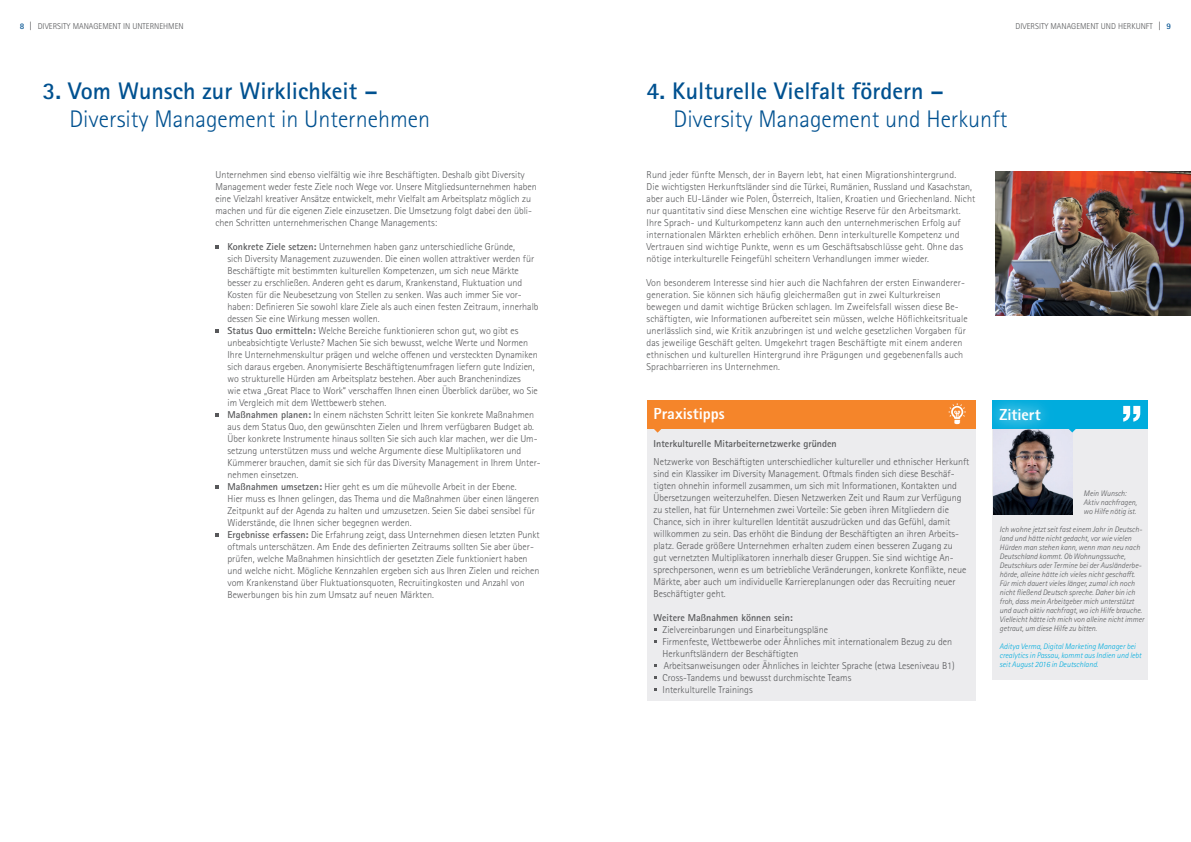
<style>
.page{position:relative;width:1191px;height:842px;background:#fff}
.page>*{position:absolute;margin:0;border:0;box-sizing:border-box;transform-origin:0 0}
.t1{font:300 24px "Rotis Sans Serif Std";color:#005190}
.t2{font:700 24px "Rotis Sans Serif Std";color:#005190}
.t3{font:800 16px "Rotis Sans Serif Std";color:#fff}
.t4{font:300 10px/12px "Rotis Sans Serif Std";color:#57585a}
.t5{font:700 10px "Rotis Sans Serif Std";color:#57585a}
.t6{font:300 8.5px "Rotis Sans Serif Std";color:#57585a}
.t7{font:700 8.5px "Rotis Sans Serif Std";color:#005190}
.t8{font:italic 300 8px/9px "Rotis Sans Serif Std";color:#57585a}
.t9{font:italic 300 8px/9px "Rotis Sans Serif Std";color:#00acdd}
.s1{font-weight:700;color:#005190}
.s2{font-family:"Frutiger";font-weight:400;font-stretch:condensed}
.s3{font-weight:700}
</style>
<div class="page">
<svg style="left:215px;top:245px;width:4px;height:3px"></svg>
<svg style="left:215px;top:329px;width:4px;height:3px"></svg>
<svg style="left:215px;top:413px;width:4px;height:3px"></svg>
<svg style="left:215px;top:485px;width:4px;height:3px"></svg>
<svg style="left:215px;top:533px;width:4px;height:3px"></svg>
<img style="left:995px;top:171px;width:196px;height:144px">
<div style="left:992px;top:428px;width:156px;height:252px;background:#ececee"></div>
<img style="left:993px;top:429px;width:79px;height:85px">
<div style="left:646px;top:429px;width:329px;height:271px;background:#ececee"></div>
<div style="left:646px;top:400px;width:329px;height:29px;background:#f5852a"></div>
<svg style="left:654px;top:429px;width:7px;height:4px"></svg>
<svg style="left:948px;top:403px;width:18px;height:21px"></svg>
<div style="left:992px;top:400px;width:156px;height:28px;background:#00acdd"></div>
<div style="left:982px;top:390px;width:75px;height:48px;background:#fff;opacity:.35"></div>
<div style="left:987px;top:396px;width:65px;height:37px;background:#fff;opacity:.75"></div>
<svg style="left:1123px;top:406px;width:17px;height:16px"></svg>
<svg style="left:1068px;top:428px;width:8px;height:4px"></svg>
<p class="t6" style="left:20px;top:22px;width:165px"><span class="s1">8</span> <span class="s2">|</span> DIVERSITY MANAGEMENT IN UNTERNEHMEN</p>
<p class="t7" style="left:1166px;top:20px;width:6px">9</p>
<p class="t6" style="left:1015px;top:22px;width:147px">DIVERSITY MANAGEMENT UND HERKUNFT <span class="s2">|</span></p>
<h1 class="t2" style="left:43px;top:76px;width:337px">3. Vom Wunsch zur Wirklichkeit –</h1>
<h1 class="t1" style="left:70px;top:105px;width:362px">Diversity Management in Unternehmen</h1>
<p class="t4" style="left:215px;top:169px;width:323px">Unternehmen sind ebenso vielfältig wie ihre Beschäftigten. Deshalb gibt Diversity Management weder feste Ziele noch Wege vor. Unsere Mitgliedsunternehmen haben eine Vielzahl kreativer Ansätze entwickelt, mehr Vielfalt am Arbeitsplatz möglich zu machen und für die eigenen Ziele einzusetzen. Die Umsetzung folgt dabei den übli&shy;chen Schritten unternehmerischen Change Managements:</p>
<p class="t4" style="left:227px;top:241px;width:315px"><span class="s3">Konkrete Ziele setzen:</span> Unternehmen haben ganz unterschiedliche Gründe,<br>sich Diversity Management zuzuwenden. Die einen wollen attraktiver werden für Beschäftigte mit bestimmten kulturellen Kompetenzen, um sich neue Märkte besser zu erschließen. Anderen geht es darum, Krankenstand, Fluktuation und Kosten für die Neubesetzung von Stellen zu senken. Was auch immer Sie vor&shy;haben: Definieren Sie sowohl klare Ziele als auch einen festen Zeitraum, innerhalb dessen Sie eine Wirkung messen wollen.<br><span class="s3">Status Quo ermitteln:</span> Welche Bereiche funktionieren schon gut, wo gibt es unbeabsichtigte Verluste? Machen Sie sich bewusst, welche Werte und Normen Ihre Unternehmenskultur prägen und welche offenen und versteckten Dynamiken sich daraus ergeben. Anonymisierte Beschäftigtenumfragen liefern gute Indizien, wo strukturelle Hürden am Arbeitsplatz bestehen. Aber auch Branchenindizes<br>wie etwa „Great Place to Work“ verschaffen Ihnen einen Überblick darüber, wo Sie im Vergleich mit dem Wettbewerb stehen.<br><span class="s3">Maßnahmen planen:</span> In einem nächsten Schritt leiten Sie konkrete Maßnahmen aus dem Status Quo, den gewünschten Zielen und Ihrem verfügbaren Budget ab.<br>Über konkrete Instrumente hinaus sollten Sie sich auch klar machen, wer die Um&shy;setzung unterstützen muss und welche Argumente diese Multiplikatoren und Kümmerer brauchen, damit sie sich für das Diversity Management in Ihrem Unter&shy;nehmen einsetzen.<br><span class="s3">Maßnahmen umsetzen:</span> Hier geht es um die mühevolle Arbeit in der Ebene.<br>Hier muss es Ihnen gelingen, das Thema und die Maßnahmen über einen längeren Zeitpunkt auf der Agenda zu halten und umzusetzen. Seien Sie dabei sensibel für Widerstände, die Ihnen sicher begegnen werden.<br><span class="s3">Ergebnisse erfassen:</span> Die Erfahrung zeigt, dass Unternehmen diesen letzten Punkt oftmals unterschätzen. Am Ende des definierten Zeitraums sollten Sie aber über&shy;prüfen, welche Maßnahmen hinsichtlich der gesetzten Ziele funktioniert haben und welche nicht. Mögliche Kennzahlen ergeben sich aus Ihren Zielen und reichen vom Krankenstand über Fluktuationsquoten, Recruitingkosten und Anzahl von Bewerbungen bis hin zum Umsatz auf neuen Märkten.</p>
<h1 class="t2" style="left:646px;top:76px;width:299px">4. Kulturelle Vielfalt fördern –</h1>
<h1 class="t1" style="left:673px;top:105px;width:335px">Diversity Management und Herkunft</h1>
<p class="t4" style="left:646px;top:169px;width:330px">Rund jeder fünfte Mensch, der in Bayern lebt, hat einen Migrationshintergrund.<br>Die wichtigsten Herkunftsländer sind die Türkei, Rumänien, Russland und Kasachstan, aber auch EU-Länder wie Polen, Österreich, Italien, Kroatien und Griechenland. Nicht nur quantitativ sind diese Menschen eine wichtige Reserve für den Arbeitsmarkt.<br>Ihre Sprach- und Kulturkompetenz kann auch den unternehmerischen Erfolg auf internationalen Märkten erheblich erhöhen. Denn interkulturelle Kompetenz und Vertrauen sind wichtige Punkte, wenn es um Geschäftsabschlüsse geht. Ohne das nötige interkulturelle Feingefühl scheitern Verhandlungen immer wieder.</p>
<p class="t4" style="left:646px;top:277px;width:322px">Von besonderem Interesse sind hier auch die Nachfahren der ersten Einwanderer&shy;generation. Sie können sich häufig gleichermaßen gut in zwei Kulturkreisen bewegen und damit wichtige Brücken schlagen. Im Zweifelsfall wissen diese Be&shy;schäftigten, wie Informationen aufbereitet sein müssen, welche Höflichkeitsrituale unerlässlich sind, wie Kritik anzubringen ist und welche gesetzlichen Vorgaben für das jeweilige Geschäft gelten. Umgekehrt tragen Beschäftigte mit einem anderen ethnischen und kulturellen Hintergrund ihre Prägungen und gegebenenfalls auch Sprachbarrieren ins Unternehmen.</p>
<h2 class="t3" style="left:653px;top:404px;width:72px">Praxistipps</h2>
<p class="t5" style="left:653px;top:437px;width:185px">Interkulturelle Mitarbeiternetzwerke gründen</p>
<p class="t4" style="left:653px;top:456px;width:317px">Netzwerke von Beschäftigten unterschiedlicher kultureller und ethnischer Herkunft sind ein Klassiker im Diversity Management. Oftmals finden sich diese Beschäf&shy;tigten ohnehin informell zusammen, um sich mit Informationen, Kontakten und Übersetzungen weiterzuhelfen. Diesen Netzwerken Zeit und Raum zur Verfügung zu stellen, hat für Unternehmen zwei Vorteile: Sie geben ihren Mitgliedern die Chance, sich in ihrer kulturellen Identität auszudrücken und das Gefühl, damit willkommen zu sein. Das erhöht die Bindung der Beschäftigten an ihren Arbeits&shy;platz. Gerade größere Unternehmen erhalten zudem einen besseren Zugang zu<br>gut vernetzten Multiplikatoren innerhalb dieser Gruppen. Sie sind wichtige An&shy;sprechpersonen, wenn es um betriebliche Veränderungen, konkrete Konflikte, neue Märkte, aber auch um individuelle Karriereplanungen oder das Recruiting neuer Beschäftigter geht.</p>
<p class="t5" style="left:653px;top:611px;width:141px">Weitere Maßnahmen können sein:</p>
<p class="t4" style="left:662px;top:624px;width:293px">Zielvereinbarungen und Einarbeitungspläne<br>Firmenfeste, Wettbewerbe oder Ähnliches mit internationalem Bezug zu den Herkunftsländern der Beschäftigten<br>Arbeitsanweisungen oder Ähnliches in leichter Sprache (etwa Leseniveau B1)<br>Cross-Tandems und bewusst durchmischte Teams<br>Interkulturelle Trainings</p>
<h2 class="t3" style="left:999px;top:404px;width:43px">Zitiert</h2>
<p class="t8" style="left:1083px;top:489px;width:55px">Mein Wunsch:<br>Aktiv nachfragen, wo Hilfe nötig ist.</p>
<p class="t8" style="left:999px;top:525px;width:146px">Ich wohne jetzt seit fast einem Jahr in Deutsch&shy;land und hätte nicht gedacht, vor wie vielen Hürden man stehen kann, wenn man neu nach Deutschland kommt. Ob Wohnungssuche, Deutschkurs oder Termine bei der Ausländerbe&shy;hörde, alleine hätte ich vieles nicht geschafft.<br>Für mich dauert vieles länger, zumal ich noch nicht fließend Deutsch spreche. Daher bin ich froh, dass mein Arbeitgeber mich unterstützt und auch aktiv nachfragt, wo ich Hilfe brauche.<br>Vielleicht hätte ich mich von alleine nicht immer getraut, um diese Hilfe zu bitten.</p>
<p class="t9" style="left:999px;top:642px;width:143px">Aditya Verma, Digital Marketing Manager bei crealytics in Passau, kommt aus Indien und lebt seit August 2016 in Deutschland.</p>
</div>
